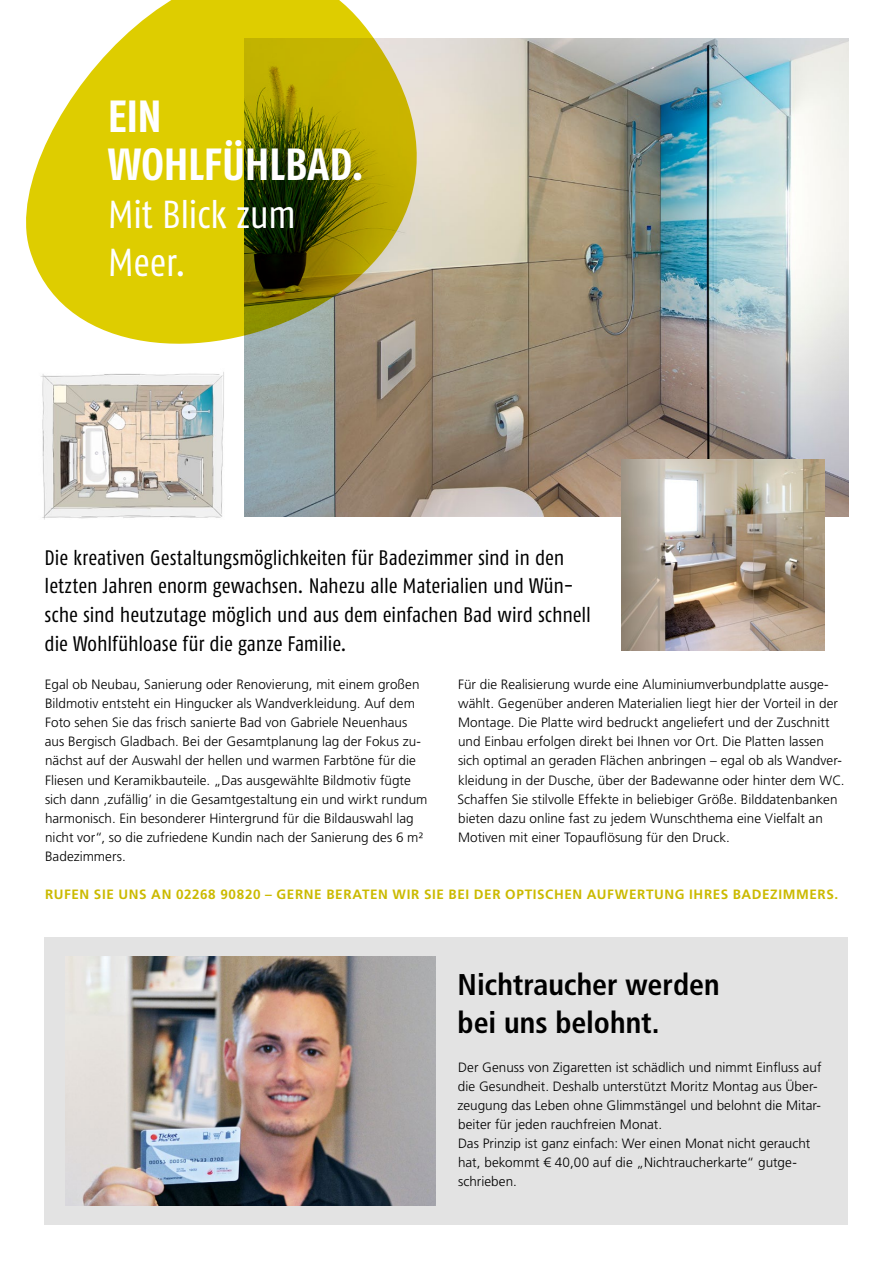
<style>
.page{position:relative;width:893px;height:1263px;background:#fff}
.page>*{position:absolute;margin:0;border:0;box-sizing:border-box;transform-origin:0 0}
.t1{font:700 45px/47.8px "Fago Co";color:#fff}
.t2{font:39px/47.8px "Fago Co";letter-spacing:-.01em;color:#fff}
.t3{font:700 condensed 30px/38.2px "Frutiger LT";letter-spacing:-.005em;color:#000}
.t4{font:21px/28.7px "Fago Co";letter-spacing:-.005em;color:#000}
.t5{font:300 13.5px/19.2px "Frutiger LT";color:#000}
.t6{font:700 13.5px "Frutiger LT";letter-spacing:.045em;color:#cbba00}
</style>
<div class="page">
<img style="left:41px;top:372px;width:183px;height:148px">
<div style="left:45px;top:938px;width:803px;height:287px;background:#e3e3e3"></div>
<img style="left:244px;top:38px;width:604px;height:479px">
<img style="left:622px;top:459px;width:203px;height:192px">
<img style="left:66px;top:957px;width:369px;height:248px">
<svg style="left:26px;top:0;width:392px;height:345px;background:#c3b82e"></svg>
<h1 class="t1" style="left:108px;top:92px;width:258px">EIN<br>WOHLFÜHLBAD.</h1>
<h2 class="t2" style="left:108px;top:190px;width:190px">Mit Blick zum<br>Meer.</h2>
<p class="t4" style="left:45px;top:543px;width:548px">Die kreativen Gestaltungsmöglichkeiten für Badezimmer sind in den letzten Jahren enorm gewachsen. Nahezu alle Materialien und Wün&shy;sche sind heutzutage möglich und aus dem einfachen Bad wird schnell die Wohlfühloase für die ganze Familie.</p>
<p class="t5" style="left:45px;top:675px;width:384px">Egal ob Neubau, Sanierung oder Renovierung, mit einem großen Bildmotiv entsteht ein Hingucker als Wandverkleidung. Auf dem Foto sehen Sie das frisch sanierte Bad von Gabriele Neuenhaus aus Bergisch Gladbach. Bei der Gesamtplanung lag der Fokus zu&shy;nächst auf der Auswahl der hellen und warmen Farbtöne für die Fliesen und Keramikbauteile. „Das ausgewählte Bildmotiv fügte sich dann ‚zufällig’ in die Gesamtgestaltung ein und wirkt rundum harmonisch. Ein besonderer Hintergrund für die Bildauswahl lag nicht vor“, so die zufriedene Kundin nach der Sanierung des 6 m²<br>Badezimmers.</p>
<p class="t5" style="left:457px;top:675px;width:389px">Für die Realisierung wurde eine Aluminiumverbundplatte ausge&shy;wählt. Gegenüber anderen Materialien liegt hier der Vorteil in der Montage. Die Platte wird bedruckt angeliefert und der Zuschnitt und Einbau erfolgen direkt bei Ihnen vor Ort. Die Platten lassen sich optimal an geraden Flächen anbringen – egal ob als Wandver&shy;kleidung in der Dusche, über der Badewanne oder hinter dem WC.<br>Schaffen Sie stilvolle Effekte in beliebiger Größe. Bilddatenbanken bieten dazu online fast zu jedem Wunschthema eine Vielfalt an Motiven mit einer Topauflösung für den Druck.</p>
<p class="t6" style="left:45px;top:887px;width:795px">RUFEN SIE UNS AN 02268 90820 – GERNE BERATEN WIR SIE BEI DER OPTISCHEN AUFWERTUNG IHRES BADEZIMMERS.</p>
<h3 class="t3" style="left:458px;top:965px;width:263px">Nichtraucher werden bei uns belohnt.</h3>
<p class="t5" style="left:457px;top:1057px;width:365px">Der Genuss von Zigaretten ist schädlich und nimmt Einfluss auf die Gesundheit. Deshalb unterstützt Moritz Montag aus Über&shy;zeugung das Leben ohne Glimmstängel und belohnt die Mitar&shy;beiter für jeden rauchfreien Monat.<br>Das Prinzip ist ganz einfach: Wer einen Monat nicht geraucht hat, bekommt € 40,00 auf die „Nichtraucherkarte“ gutge&shy;schrieben.</p>
</div>
